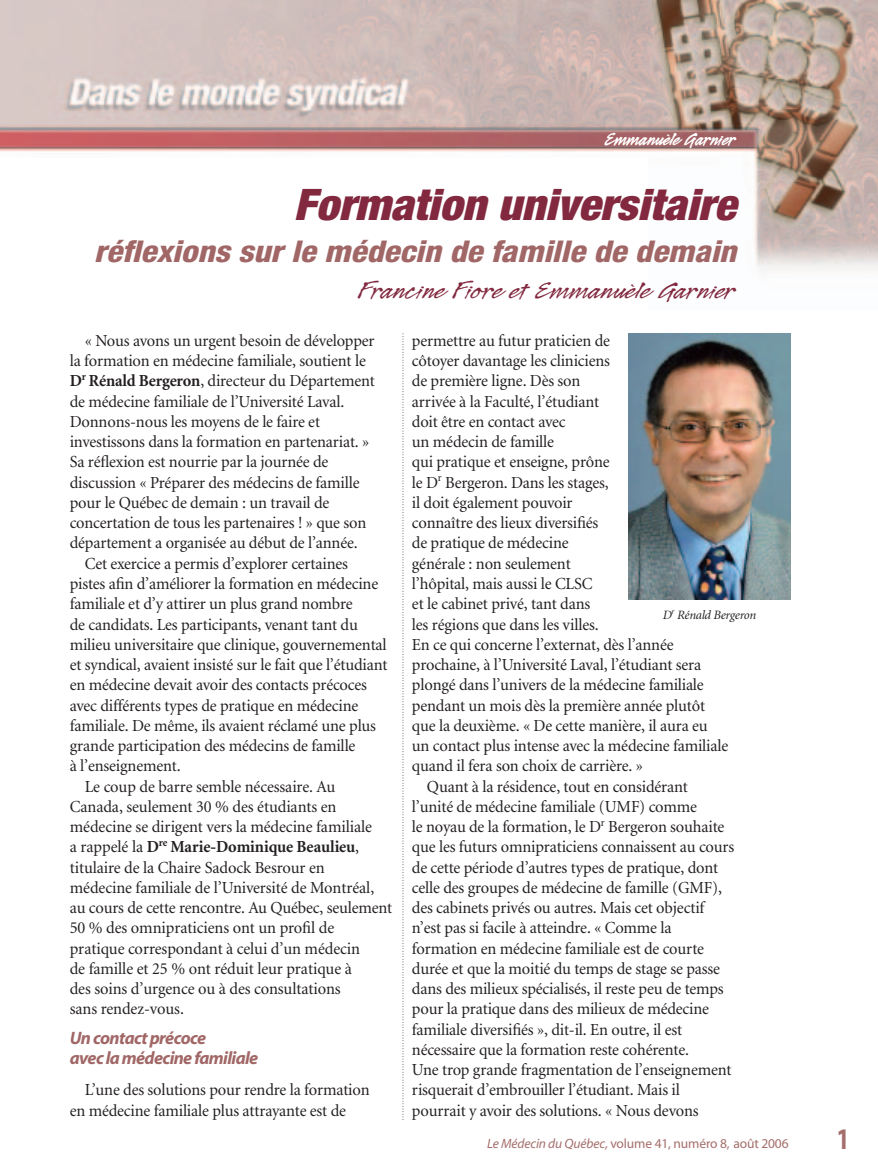
<style>
.page{position:relative;width:878px;height:1175px;background:#fff}
.page>*{position:absolute;margin:0;border:0;box-sizing:border-box;transform-origin:0 0}
.t1{font:italic 900 condensed 43.5px "Helvetica Neue";color:#82293f;scale:1.05 1}
.t2{font:italic 800 condensed 30px "Helvetica Neue";color:#a16766;scale:1.1 1}
.t3{font:700 30px "Myriad";color:#a56e6c;scale:.8 1}
.t4{font:27px "Legault Std";color:#82293f;scale:1.2 1}
.t5{font:700 21px "Legault Std";color:#fff}
.t6{font:italic 700 18px/19.5px "Myriad";letter-spacing:-.035em;color:#a16766}
.t7{font:16.8px/20.2px "Minion";letter-spacing:-.01em;color:#231f20}
.t8{font:700 16.8px "Minion";letter-spacing:-.005em;color:#231f20}
.t9{font:13.5px "Myriad";letter-spacing:-.01em;color:#a56e6c}
.t10{font:italic 12.75px "Minion";letter-spacing:-.015em;color:#231f20}
.s1{font-weight:700}
.s2{font-weight:400}
.s3{font-style:italic}
</style>
<div class="page">
<img style="left:0;top:0;width:878px;height:270px">
<svg style="left:402px;top:334px;width:1px;height:786px"></svg>
<img style="left:628px;top:334px;width:162px;height:265px">
<p class="t5" style="left:605px;top:125px;width:132px">Emmanuèle Garnier</p>
<h1 class="t1" style="left:294px;top:189px;width:423px">Formation universitaire</h1>
<h2 class="t2" style="left:94px;top:241px;width:585px">réflexions sur le médecin de famille de demain</h2>
<h3 class="t4" style="left:358px;top:273px;width:316px">Francine Fiore et Emmanuèle Garnier</h3>
<p class="t7" style="left:85px;top:332px;width:291px">« Nous avons un urgent besoin de développer</p>
<p class="t7" style="left:70px;top:352px;width:297px">la formation en médecine familiale, soutient le</p>
<p class="t7" style="left:70px;top:372px;width:306px"><span class="s1">D</span><sup>r</sup> <span class="s1">Rénald Bergeron</span>, directeur du Département</p>
<p class="t7" style="left:70px;top:392px;width:276px">de médecine familiale de l’Université Laval.</p>
<p class="t7" style="left:70px;top:413px;width:252px">Donnons-nous les moyens de le faire et</p>
<p class="t7" style="left:70px;top:433px;width:301px">investissons dans la formation en partenariat. »</p>
<p class="t7" style="left:70px;top:453px;width:260px">Sa réflexion est nourrie par la journée de</p>
<p class="t7" style="left:70px;top:473px;width:291px">discussion « Préparer des médecins de famille</p>
<p class="t7" style="left:70px;top:494px;width:261px">pour le Québec de demain : un travail de</p>
<p class="t7" style="left:70px;top:514px;width:298px">concertation de tous les partenaires ! » que son</p>
<p class="t7" style="left:70px;top:534px;width:289px">département a organisée au début de l’année.</p>
<p class="t7" style="left:85px;top:554px;width:265px">Cet exercice a permis d’explorer certaines</p>
<p class="t7" style="left:70px;top:575px;width:310px">pistes afin d’améliorer la formation en médecine</p>
<p class="t7" style="left:70px;top:595px;width:284px">familiale et d’y attirer un plus grand nombre</p>
<p class="t7" style="left:70px;top:615px;width:289px">de candidats. Les participants, venant tant du</p>
<p class="t7" style="left:70px;top:635px;width:318px">milieu universitaire que clinique, gouvernemental</p>
<p class="t7" style="left:70px;top:656px;width:319px">et syndical, avaient insisté sur le fait que l’étudiant</p>
<p class="t7" style="left:70px;top:676px;width:299px">en médecine devait avoir des contacts précoces</p>
<p class="t7" style="left:70px;top:696px;width:290px">avec différents types de pratique en médecine</p>
<p class="t7" style="left:70px;top:716px;width:308px">familiale. De même, ils avaient réclamé une plus</p>
<p class="t7" style="left:70px;top:737px;width:287px">grande participation des médecins de famille</p>
<p class="t7" style="left:70px;top:757px;width:112px">à l’enseignement.</p>
<p class="t7" style="left:85px;top:777px;width:252px">Le coup de barre semble nécessaire. Au</p>
<p class="t7" style="left:70px;top:797px;width:268px">Canada, seulement 30 % des étudiants en</p>
<p class="t7" style="left:70px;top:818px;width:304px">médecine se dirigent vers la médecine familiale</p>
<p class="t8" style="left:70px;top:840px;width:291px"><span class="s2">a rappelé la</span> D<sup>re</sup> Marie-Dominique Beaulieu<span class="s2">,</span></p>
<p class="t7" style="left:70px;top:858px;width:256px">titulaire de la Chaire Sadock Besrour en</p>
<p class="t7" style="left:70px;top:878px;width:306px">médecine familiale de l’Université de Montréal,</p>
<p class="t7" style="left:70px;top:899px;width:324px">au cours de cette rencontre. Au Québec, seulement</p>
<p class="t7" style="left:70px;top:919px;width:266px">50 % des omnipraticiens ont un profil de</p>
<p class="t7" style="left:70px;top:939px;width:292px">pratique correspondant à celui d’un médecin</p>
<p class="t7" style="left:70px;top:959px;width:283px">de famille et 25 % ont réduit leur pratique à</p>
<p class="t7" style="left:70px;top:980px;width:272px">des soins d’urgence ou à des consultations</p>
<p class="t7" style="left:70px;top:1000px;width:116px">sans rendez-vous.</p>
<p class="t6" style="left:70px;top:1030px;width:190px">Un contact précoce<br>avec la médecine familiale</p>
<p class="t7" style="left:70px;top:1081px;width:301px;text-indent:15px">L’une des solutions pour rendre la formation en médecine familiale plus attrayante est de</p>
<p class="t7" style="left:412px;top:332px;width:200px">permettre au futur praticien de</p>
<p class="t7" style="left:412px;top:352px;width:199px">côtoyer davantage les cliniciens</p>
<p class="t7" style="left:412px;top:372px;width:170px">de première ligne. Dès son</p>
<p class="t7" style="left:412px;top:392px;width:189px">arrivée à la Faculté, l’étudiant</p>
<p class="t7" style="left:412px;top:413px;width:155px">doit être en contact avec</p>
<p class="t7" style="left:412px;top:433px;width:144px">un médecin de famille</p>
<p class="t7" style="left:412px;top:453px;width:199px">qui pratique et enseigne, prône</p>
<p class="t7" style="left:412px;top:473px;width:198px">le D<sup>r</sup> Bergeron. Dans les stages,</p>
<p class="t7" style="left:412px;top:494px;width:162px">il doit également pouvoir</p>
<p class="t7" style="left:412px;top:514px;width:188px">connaître des lieux diversifiés</p>
<p class="t7" style="left:412px;top:534px;width:158px">de pratique de médecine</p>
<p class="t7" style="left:412px;top:554px;width:160px">générale : non seulement</p>
<p class="t7" style="left:412px;top:575px;width:182px">l’hôpital, mais aussi le CLSC</p>
<p class="t7" style="left:412px;top:595px;width:180px">et le cabinet privé, tant dans</p>
<p class="t7" style="left:412px;top:615px;width:188px">les régions que dans les villes.</p>
<p class="t7" style="left:412px;top:635px;width:263px">En ce qui concerne l’externat, dès l’année</p>
<p class="t7" style="left:412px;top:656px;width:291px">prochaine, à l’Université Laval, l’étudiant sera</p>
<p class="t7" style="left:412px;top:676px;width:293px">plongé dans l’univers de la médecine familiale</p>
<p class="t7" style="left:412px;top:696px;width:294px">pendant un mois dès la première année plutôt</p>
<p class="t7" style="left:412px;top:716px;width:297px">que la deuxième. « De cette manière, il aura eu</p>
<p class="t7" style="left:412px;top:737px;width:318px">un contact plus intense avec la médecine familiale</p>
<p class="t7" style="left:412px;top:757px;width:232px">quand il fera son choix de carrière. »</p>
<p class="t7" style="left:427px;top:777px;width:262px">Quant à la résidence, tout en considérant</p>
<p class="t7" style="left:412px;top:797px;width:286px">l’unité de médecine familiale (UMF) comme</p>
<p class="t7" style="left:412px;top:818px;width:314px">le noyau de la formation, le D<sup>r</sup> Bergeron souhaite</p>
<p class="t7" style="left:412px;top:838px;width:324px">que les futurs omnipraticiens connaissent au cours</p>
<p class="t7" style="left:412px;top:858px;width:308px">de cette période d’autres types de pratique, dont</p>
<p class="t7" style="left:412px;top:878px;width:311px">celle des groupes de médecine de famille (GMF),</p>
<p class="t7" style="left:412px;top:899px;width:294px">des cabinets privés ou autres. Mais cet objectif</p>
<p class="t7" style="left:412px;top:919px;width:261px">n’est pas si facile à atteindre. « Comme la</p>
<p class="t7" style="left:412px;top:939px;width:293px">formation en médecine familiale est de courte</p>
<p class="t7" style="left:412px;top:959px;width:309px">durée et que la moitié du temps de stage se passe</p>
<p class="t7" style="left:412px;top:980px;width:313px">dans des milieux spécialisés, il reste peu de temps</p>
<p class="t7" style="left:412px;top:1000px;width:298px">pour la pratique dans des milieux de médecine</p>
<p class="t7" style="left:412px;top:1020px;width:272px">familiale diversifiés », dit-il. En outre, il est</p>
<p class="t7" style="left:412px;top:1040px;width:278px">nécessaire que la formation reste cohérente.</p>
<p class="t7" style="left:412px;top:1061px;width:321px">Une trop grande fragmentation de l’enseignement</p>
<p class="t7" style="left:412px;top:1081px;width:269px">risquerait d’embrouiller l’étudiant. Mais il</p>
<p class="t7" style="left:412px;top:1101px;width:288px">pourrait y avoir des solutions. « Nous devons</p>
<p class="t10" style="left:662px;top:610px;width:95px">D<sup>r</sup> Rénald Bergeron</p>
<p class="t9" style="left:487px;top:1138px;width:303px"><span class="s3">Le Médecin du Québec,</span> volume 41, numéro 8, août 2006</p>
<h2 class="t3" style="left:836px;top:1127px;width:18px">1</h2>
</div>
